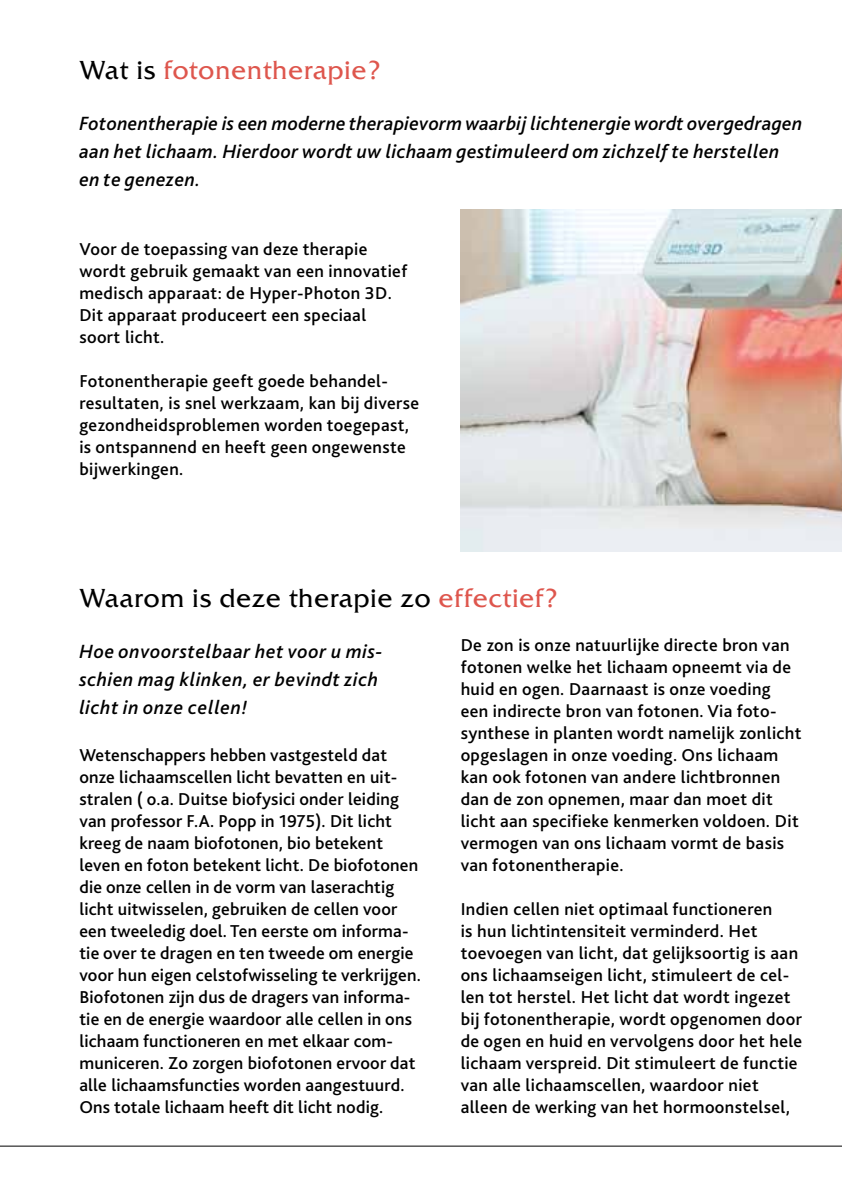
<style>
.page{position:relative;width:842px;height:1191px;background:#fff}
.page>*{position:absolute;margin:0;border:0;box-sizing:border-box;transform-origin:0 0}
.t1{font:26px "Friz Qua";letter-spacing:.02em;color:#000}
.t2{font:26px "Friz Qua";letter-spacing:.02em;color:#de564d}
.t3{font:italic 500 20px/28px "Bliss 2";letter-spacing:.02em;color:#000}
.t4{font:500 18px/22px "Bliss 2";letter-spacing:.02em;color:#000}
.s1{color:#000}
.s2{color:#de564d}
</style>
<div class="page">
<hr style="left:0;top:1145px;width:842px;height:1px;background:#000">
<img style="left:461px;top:210px;width:381px;height:341px">
<h1 class="t2" style="left:79px;top:54px;width:303px"><span class="s1">Wat is</span> fotonentherapie?</h1>
<p class="t3" style="left:79px;top:109px;width:724px">Fotonentherapie is een moderne therapievorm waarbij lichtenergie wordt overgedragen aan het lichaam. Hierdoor wordt uw lichaam gestimuleerd om zichzelf te herstellen en te genezen.</p>
<p class="t4" style="left:79px;top:237px;width:329px">Voor de toepassing van deze therapie wordt gebruik gemaakt van een innovatief medisch apparaat: de Hyper-Photon 3D.<br>Dit apparaat produceert een speciaal soort licht.</p>
<p class="t4" style="left:79px;top:369px;width:341px">Fotonentherapie geeft goede behandel&shy;resultaten, is snel werkzaam, kan bij diverse gezondheidsproblemen worden toegepast, is ontspannend en heeft geen ongewenste bijwerkingen.</p>
<h1 class="t1" style="left:79px;top:582px;width:480px">Waarom is deze therapie zo <span class="s2">effectief?</span></h1>
<p class="t3" style="left:79px;top:636px;width:305px">Hoe onvoorstelbaar het voor u mis&shy;schien mag klinken, er bevindt zich licht in onze cellen!</p>
<p class="t4" style="left:461px;top:633px;width:342px">De zon is onze natuurlijke directe bron van fotonen welke het lichaam opneemt via de huid en ogen. Daarnaast is onze voeding een indirecte bron van fotonen. Via foto&shy;synthese in planten wordt namelijk zonlicht opgeslagen in onze voeding. Ons lichaam kan ook fotonen van andere lichtbronnen dan de zon opnemen, maar dan moet dit licht aan specifieke kenmerken voldoen. Dit vermogen van ons lichaam vormt de basis van fotonentherapie.</p>
<p class="t4" style="left:461px;top:897px;width:343px">Indien cellen niet optimaal functioneren<br>is hun lichtintensiteit verminderd. Het toevoegen van licht, dat gelijksoortig is aan ons lichaamseigen licht, stimuleert de cel&shy;len tot herstel. Het licht dat wordt ingezet bij fotonentherapie, wordt opgenomen door de ogen en huid en vervolgens door het hele lichaam verspreid. Dit stimuleert de functie van alle lichaamscellen, waardoor niet alleen de werking van het hormoonstelsel,</p>
<p class="t4" style="left:79px;top:743px;width:343px">Wetenschappers hebben vastgesteld dat onze lichaamscellen licht bevatten en uit&shy;stralen ( o.a. Duitse biofysici onder leiding van professor F.A. Popp in 1975). Dit licht kreeg de naam biofotonen, bio betekent leven en foton betekent licht. De biofotonen die onze cellen in de vorm van laserachtig licht uitwisselen, gebruiken de cellen voor een tweeledig doel. Ten eerste om informa&shy;tie over te dragen en ten tweede om energie voor hun eigen celstofwisseling te verkrijgen.<br>Biofotonen zijn dus de dragers van informa&shy;tie en de energie waardoor alle cellen in ons lichaam functioneren en met elkaar com&shy;municeren. Zo zorgen biofotonen ervoor dat alle lichaamsfuncties worden aangestuurd.<br>Ons totale lichaam heeft dit licht nodig.</p>
</div>
